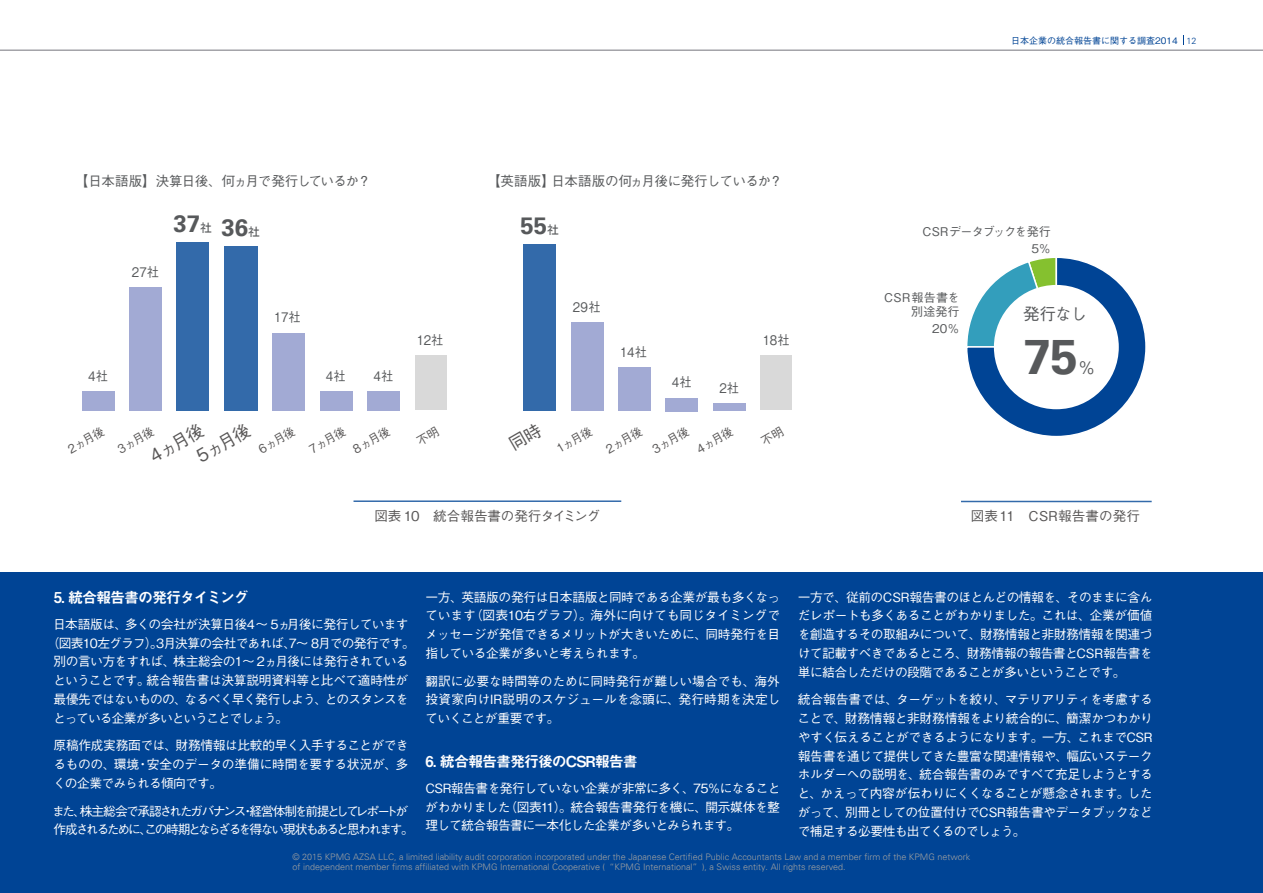
<style>
.page{position:relative;width:1263px;height:893px;background:#fff}
.page>*{position:absolute;margin:0;border:0;box-sizing:border-box;transform-origin:0 0}
.t1{font:700 49.5px "Univers 65";color:#57595b}
.t2{font:700 24px "Univers 65";color:#57595b}
.t3{font:500 18px/23.4px "Gothic BBB Pro";color:#595757;scale:.96 1}
.t4{font:500 17.25px "Gothic BBB Pro";color:#57595b}
.t5{font:500 16.5px "Gothic BBB Pro";color:#57595b}
.t6{font:15px "Midashi Go Pro MB31";letter-spacing:-.07em;color:#fff}
.t7{font:500 13.5px "Gothic BBB Pro";letter-spacing:-.04em;color:#57595b}
.t8{font:500 13.5px "Gothic BBB Pro";letter-spacing:.005em;color:#595757}
.t9{font:500 13.2px "Gothic BBB Pro";letter-spacing:.03em;color:#57595b;scale:.9 1}
.t10{font:500 12.75px/18.8px "Gothic BBB Pro";letter-spacing:-.05em;color:#fff;text-align:justify}
.t11{font:500 12.75px/18.8px "Gothic BBB Pro";letter-spacing:-.165em;color:#fff}
.t12{font:500 12.75px "Gothic BBB Pro";letter-spacing:-.025em;color:#fff}
.t13{font:500 12.75px "Gothic BBB Pro";letter-spacing:-.085em;color:#fff}
.t14{font:500 12px/22.2px "Gothic BBB Pro";color:#595757;scale:.96 1}
.t15{font:500 12px/14px "Gothic BBB Pro";letter-spacing:.015em;color:#57595b;text-align:right}
.t16{font:500 12px/17px "Gothic BBB Pro";letter-spacing:-.045em;color:#57595b;text-align:right}
.t17{font:300 9px/10.5px "Univers 45";color:#9fa0a0}
.t18{font:500 9px "Gothic BBB Pro";color:#004495}
.s1{font-family:"MS P Gothic";font-weight:400;font-size:12px}
.s2{font-family:"Univers 45";font-weight:300}
</style>
<div class="page">
<div style="left:0;top:572px;width:1263px;height:321px;background:#004495"></div>
<hr style="left:0;top:50px;width:1263px;height:1px;background:#75757c">
<hr style="left:353px;top:500px;width:268px;height:2px;background:#336aaa">
<hr style="left:961px;top:501px;width:191px;height:1px;background:#336aaa">
<div style="left:82px;top:391px;width:32px;height:20px;background:#a2aad4"></div>
<div style="left:129px;top:287px;width:33px;height:124px;background:#a2aad4"></div>
<div style="left:177px;top:242px;width:32px;height:169px;background:#336aaa"></div>
<div style="left:224px;top:247px;width:34px;height:164px;background:#336aaa"></div>
<div style="left:272px;top:333px;width:33px;height:78px;background:#a2aad4"></div>
<div style="left:320px;top:391px;width:32px;height:20px;background:#a2aad4"></div>
<div style="left:367px;top:391px;width:33px;height:20px;background:#a2aad4"></div>
<div style="left:415px;top:355px;width:31px;height:55px;background:#d9d9d9"></div>
<div style="left:523px;top:245px;width:33px;height:166px;background:#336aaa"></div>
<div style="left:571px;top:322px;width:32px;height:89px;background:#a2aad4"></div>
<div style="left:618px;top:367px;width:33px;height:44px;background:#a2aad4"></div>
<div style="left:666px;top:398px;width:32px;height:13px;background:#a2aad4"></div>
<div style="left:713px;top:404px;width:33px;height:7px;background:#a2aad4"></div>
<div style="left:760px;top:355px;width:32px;height:55px;background:#d9d9d9"></div>
<svg style="left:967px;top:258px;width:179px;height:178px"></svg>
<div style="left:994px;top:285px;width:125px;height:124px;background:#fff;border-radius:50%"></div>
<p class="t7" style="left:75px;top:170px;width:297px">【日本語版】決算日後、何ヵ月で発行しているか？</p>
<p class="t9" style="left:88px;top:365px;width:24px">4社</p>
<p class="t9" style="left:132px;top:261px;width:32px">27社</p>
<h2 class="t2" style="left:174px;top:212px;width:88px">37<span class="s1">社</span> 36<sub>社</sub></h2>
<p class="t9" style="left:274px;top:307px;width:31px">17社</p>
<p class="t9" style="left:326px;top:365px;width:24px">4社</p>
<p class="t9" style="left:373px;top:365px;width:24px">4社</p>
<p class="t9" style="left:417px;top:329px;width:31px">12社</p>
<p class="t7" style="left:487px;top:171px;width:297px">【英語版】日本語版の何ヵ月後に発行しているか？</p>
<h2 class="t2" style="left:520px;top:211px;width:40px">55<span class="s1">社</span></h2>
<p class="t9" style="left:573px;top:296px;width:32px">29社</p>
<p class="t9" style="left:620px;top:341px;width:31px">14社</p>
<p class="t9" style="left:672px;top:372px;width:24px">4社</p>
<p class="t9" style="left:719px;top:378px;width:23px">2社</p>
<p class="t9" style="left:763px;top:329px;width:31px">18社</p>
<h3 class="t3" style="left:179px;top:425px;width:62px;text-indent:-40px;rotate:-30deg">4ヵ月後<br>5ヵ月後</h3>
<p class="t14" style="left:253px;top:439px;width:43px;rotate:-30deg">6ヵ月後</p>
<p class="t14" style="left:337px;top:420px;width:43px;text-indent:-38px;rotate:-30deg">7ヵ月後<br>8ヵ月後</p>
<p class="t14" style="left:551px;top:438px;width:42px;rotate:-30deg">1ヵ月後</p>
<p class="t14" style="left:600px;top:439px;width:43px;rotate:-30deg">2ヵ月後</p>
<p class="t14" style="left:680px;top:420px;width:43px;text-indent:-38px;rotate:-30deg">3ヵ月後<br>4ヵ月後</p>
<p class="t14" style="left:63px;top:439px;width:43px;rotate:-30deg">2ヵ月後</p>
<p class="t14" style="left:112px;top:439px;width:43px;rotate:-30deg">3ヵ月後</p>
<p class="t18" style="left:1011px;top:33px;width:187px">日本企業の統合報告書に関する調査2014 <span class="s2">12</span></p>
<p class="t16" style="left:922px;top:221px;width:130px">CSRデータブックを発行<br>5％</p>
<p class="t15" style="left:884px;top:289px;width:77px">CSR報告書を別途発行</p>
<p class="t15" style="left:932px;top:320px;width:29px">20％</p>
<p class="t5" style="left:1023px;top:301px;width:65px">発行なし</p>
<h1 class="t1" style="left:1023px;top:327px;width:56px">75</h1>
<h3 class="t4" style="left:1078px;top:354px;width:19px">％</h3>
<p class="t8" style="left:374px;top:505px;width:227px">図表 10　統合報告書の発行タイミング</p>
<p class="t8" style="left:971px;top:505px;width:170px">図表11　CSR報告書の発行</p>
<p class="t6" style="left:54px;top:586px;width:197px">5. 統合報告書の発行タイミング</p>
<p class="t10" style="left:53px;top:613px;width:357px">日本語版は、多くの会社が決算日後4 ～ 5ヵ月後に発行しています</p>
<p class="t10" style="left:47px;top:632px;width:369px">（図表10左グラフ）。3月決算の会社であれば、7～ 8月での発行です。</p>
<p class="t10" style="left:54px;top:651px;width:357px">別の言い方をすれば、株主総会の1 ～ 2 ヵ月後には発行されている</p>
<p class="t12" style="left:53px;top:670px;width:357px">ということです。統合報告書は決算説明資料等と比べて適時性が</p>
<p class="t10" style="left:54px;top:688px;width:357px">最優先ではないものの、なるべく早く発行しよう、とのスタンスを</p>
<p class="t13" style="left:53px;top:707px;width:237px">とっている企業が多いということでしょう。</p>
<p class="t10" style="left:53px;top:735px;width:357px">原稿作成実務面では、財務情報は比較的早く入手することができるものの、環境・安全のデータの準備に時間を要する状況が、多くの企業でみられる傾向です。</p>
<p class="t11" style="left:52px;top:800px;width:363px">また、株主総会で承認されたガバナンス・経営体制を前提としてレポートが作成されるために、この時期とならざるを得ない現状もあると思われます。</p>
<p class="t10" style="left:425px;top:586px;width:357px">一方、英語版の発行は日本語版と同時である企業が最も多くなっています（図表10右グラフ）。海外に向けても同じタイミングでメッセージが発信できるメリットが大きいために、同時発行を目指している企業が多いと考えられます。</p>
<p class="t10" style="left:425px;top:670px;width:356px">翻訳に必要な時間等のために同時発行が難しい場合でも、海外投資家向けIR説明のスケジュールを念頭に、発行時期を決定していくことが重要です。</p>
<p class="t6" style="left:425px;top:749px;width:214px">6. 統合報告書発行後のCSR報告書</p>
<p class="t10" style="left:425px;top:777px;width:357px">CSR報告書を発行していない企業が非常に多く、75％になることがわかりました（図表11）。統合報告書発行を機に、開示媒体を整理して統合報告書に一本化した企業が多いとみられます。</p>
<p class="t10" style="left:798px;top:586px;width:356px">一方で、従前のCSR報告書のほとんどの情報を、そのままに含んだレポートも多くあることがわかりました。これは、企業が価値を創造するその取組みについて、財務情報と非財務情報を関連づけて記載すべきであるところ、財務情報の報告書とCSR報告書を単に結合しただけの段階であることが多いということです。</p>
<p class="t10" style="left:797px;top:688px;width:357px">統合報告書では、ターゲットを絞り、マテリアリティを考慮することで、財務情報と非財務情報をより統合的に、簡潔かつわかりやすく伝えることができるようになります。一方、これまでCSR報告書を通じて提供してきた豊富な関連情報や、幅広いステークホルダーへの説明を、統合報告書のみですべて充足しようとすると、かえって内容が伝わりにくくなることが懸念されます。したがって、別冊としての位置付けでCSR報告書やデータブックなどで補足する必要性も出てくるのでしょう。</p>
<p class="t17" style="left:292px;top:851px;width:679px">© 2015 KPMG AZSA LLC, a limited liability audit corporation incorporated under the Japanese Certified Public Accountants Law and a member firm of the KPMG network of independent member firms affiliated with KPMG International Cooperative ( “KPMG International” ), a Swiss entity. All rights reserved.</p>
</div>
